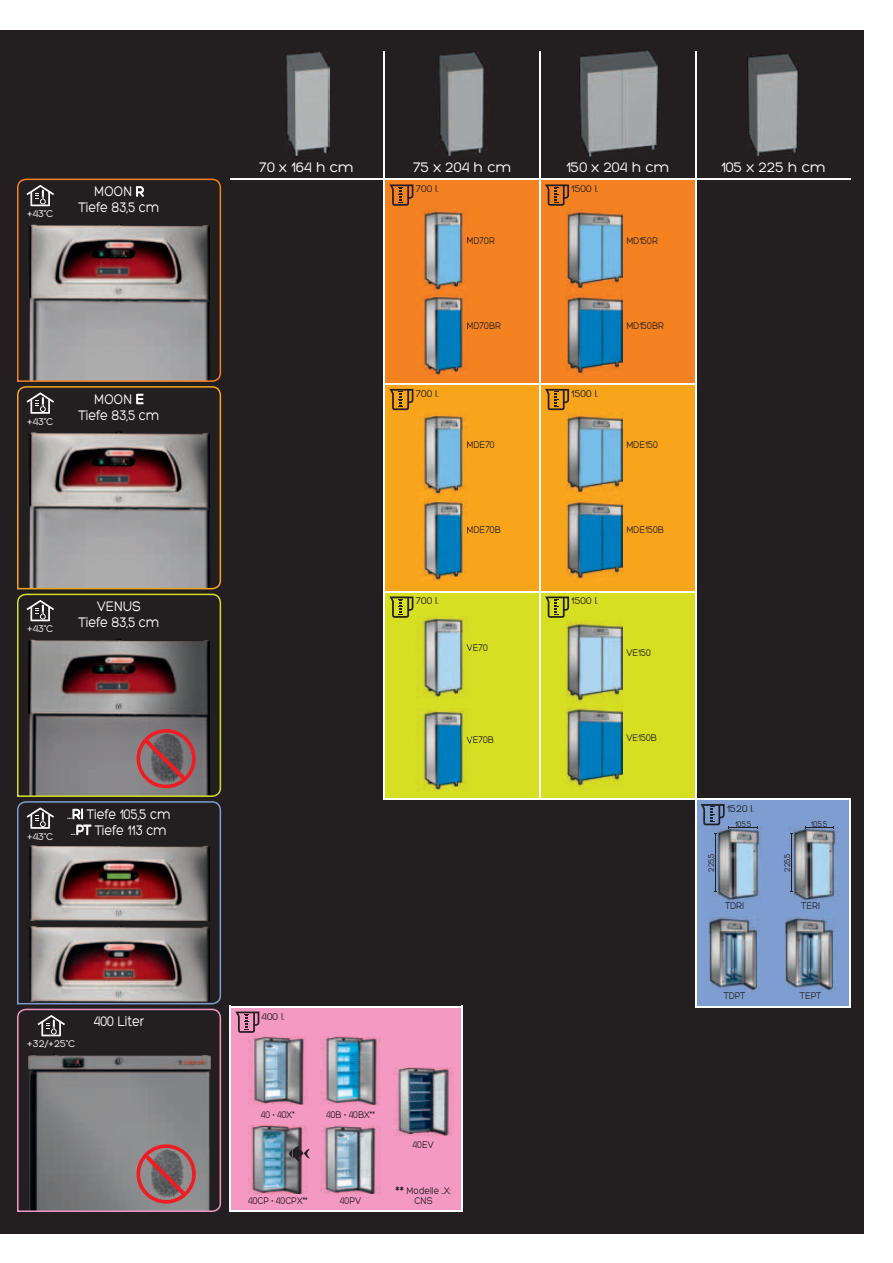
<style>
.page{position:relative;width:893px;height:1263px;background:#fff}
.page>*{position:absolute;margin:0;border:0;box-sizing:border-box;transform-origin:0 0}
.t1{font:15px/15.8px "Hero";color:#fff;text-align:center;scale:.85 1}
.t2{font:15px "Hero";color:#fff}
.t3{font:10.5px/10.5px "Hero";color:#231f20;text-align:center;scale:.85 1}
.t4{font:10.5px "Hero";color:#231f20}
.t5{font:10.5px "Hero";color:#fff}
.t6{font:9px "Hero";color:#231f20;scale:.85 1}
.s1{font-size:18px}
</style>
<div class="page">
<div style="left:0;top:30px;width:863px;height:1203px;background:#231f20"></div>
<div style="left:384px;top:179px;width:312px;height:205px;background:#f58220"></div>
<img style="left:423px;top:210px;width:45px;height:81px">
<svg style="left:467px;top:237px;width:4px;height:7px"></svg>
<img style="left:423px;top:295px;width:44px;height:82px">
<svg style="left:467px;top:322px;width:4px;height:7px"></svg>
<img style="left:567px;top:208px;width:55px;height:83px">
<img style="left:567px;top:294px;width:55px;height:83px">
<div style="left:384px;top:384px;width:312px;height:207px;background:#f9a51b"></div>
<div style="left:384px;top:591px;width:312px;height:208px;background:#d6df21"></div>
<div style="left:696px;top:799px;width:154px;height:207px;background:#7e9ed2"></div>
<div style="left:230px;top:1006px;width:232px;height:205px;background:#f499c2"></div>
<img style="left:423px;top:414px;width:44px;height:82px">
<svg style="left:467px;top:441px;width:4px;height:7px"></svg>
<img style="left:423px;top:500px;width:45px;height:81px">
<svg style="left:467px;top:527px;width:4px;height:7px"></svg>
<img style="left:567px;top:413px;width:55px;height:83px">
<img style="left:567px;top:498px;width:55px;height:81px">
<img style="left:567px;top:620px;width:55px;height:83px">
<img style="left:567px;top:706px;width:55px;height:83px">
<img style="left:417px;top:616px;width:50px;height:82px">
<svg style="left:467px;top:644px;width:4px;height:7px"></svg>
<img style="left:417px;top:708px;width:53px;height:83px">
<svg style="left:467px;top:737px;width:4px;height:6px"></svg>
<img style="left:712px;top:827px;width:50px;height:74px">
<hr style="left:715px;top:833px;width:1px;height:59px;background:#231f20">
<img style="left:710px;top:917px;width:49px;height:74px">
<img style="left:248px;top:1036px;width:57px;height:69px">
<img style="left:321px;top:1036px;width:59px;height:69px">
<img style="left:321px;top:1126px;width:59px;height:68px">
<img style="left:393px;top:1067px;width:60px;height:68px">
<img style="left:786px;top:917px;width:50px;height:74px">
<img style="left:788px;top:827px;width:50px;height:74px">
<svg style="left:805px;top:827px;width:29px;height:2px"></svg>
<hr style="left:791px;top:833px;width:1px;height:59px;background:#231f20">
<img style="left:248px;top:1126px;width:60px;height:68px">
<svg style="left:289px;top:1146px;width:21px;height:15px"></svg>
<hr style="left:695px;top:1006px;width:155px;height:1px;background:#fff">
<hr style="left:230px;top:1006px;width:233px;height:1px;background:#fff">
<hr style="left:230px;top:1210px;width:233px;height:2px;background:#fff">
<hr style="left:384px;top:383px;width:312px;height:2px;background:#fff">
<hr style="left:384px;top:591px;width:312px;height:1px;background:#fff">
<hr style="left:384px;top:798px;width:466px;height:2px;background:#fff">
<hr style="left:230px;top:179px;width:620px;height:1px;background:#fff">
<hr style="left:0;top:383px;width:1px;height:829px;background:#fff">
<hr style="left:539px;top:51px;width:2px;height:749px;background:#fff">
<hr style="left:695px;top:51px;width:1px;height:956px;background:#fff">
<hr style="left:849px;top:798px;width:1px;height:209px;background:#fff">
<hr style="left:461px;top:1006px;width:2px;height:206px;background:#fff">
<hr style="left:230px;top:1006px;width:1px;height:206px;background:#fff">
<hr style="left:384px;top:51px;width:1px;height:748px;background:#fff">
<img style="left:439px;top:52px;width:49px;height:104px">
<img style="left:286px;top:51px;width:43px;height:106px">
<img style="left:579px;top:50px;width:79px;height:106px">
<img style="left:747px;top:54px;width:52px;height:103px">
<svg style="left:389px;top:184px;width:24px;height:22px"></svg>
<svg style="left:545px;top:184px;width:24px;height:22px"></svg>
<svg style="left:545px;top:389px;width:24px;height:21px"></svg>
<svg style="left:389px;top:389px;width:24px;height:21px"></svg>
<svg style="left:545px;top:596px;width:24px;height:22px"></svg>
<svg style="left:389px;top:596px;width:24px;height:22px"></svg>
<svg style="left:701px;top:804px;width:57px;height:30px"></svg>
<svg style="left:235px;top:1011px;width:24px;height:22px"></svg>
<svg style="left:17px;top:179px;width:204px;height:1033px"></svg>
<p class="t5" style="left:27px;top:208px;width:28px">+43°C</p>
<h1 class="t1" style="left:79px;top:184px;width:97px">MooN R<br>Tiefe 83,5 cm</h1>
<p class="t5" style="left:27px;top:416px;width:28px">+43°C</p>
<h1 class="t1" style="left:79px;top:391px;width:97px">MooN E<br>Tiefe 83,5 cm</h1>
<p class="t5" style="left:27px;top:623px;width:28px">+43°C</p>
<h1 class="t1" style="left:79px;top:599px;width:97px">VENUS<br>Tiefe 83,5 cm</h1>
<p class="t5" style="left:27px;top:831px;width:28px">+43°C</p>
<h1 class="t1" style="left:67px;top:806px;width:123px;text-align:left">…RI Tiefe 105,5 cm …PT Tiefe 113 cm</h1>
<h1 class="t1" style="left:94px;top:1014px;width:61px">400 Liter</h1>
<p class="t5" style="left:27px;top:1038px;width:49px">+32/+25°C</p>
<h1 class="t2" style="left:259px;top:160px;width:96px">70 x 164 h cm</h1>
<h1 class="t2" style="left:413px;top:160px;width:100px">75 x 204 h cm</h1>
<h1 class="t2" style="left:566px;top:160px;width:105px">150 x 204 h cm</h1>
<h1 class="t2" style="left:721px;top:160px;width:106px">105 x 225 h cm</h1>
<p class="t4" style="left:416px;top:184px;width:25px">700 l.</p>
<p class="t4" style="left:571px;top:184px;width:29px">1500 l.</p>
<p class="t3" style="left:467px;top:235px;width:35px">MD70R</p>
<p class="t3" style="left:626px;top:235px;width:39px">MD150R</p>
<p class="t3" style="left:467px;top:320px;width:42px">MD70BR</p>
<p class="t4" style="left:416px;top:388px;width:25px">700 l.</p>
<p class="t4" style="left:571px;top:388px;width:29px">1500 l.</p>
<p class="t3" style="left:467px;top:439px;width:35px">MDE70</p>
<p class="t3" style="left:626px;top:320px;width:46px">MD150BR</p>
<p class="t3" style="left:626px;top:439px;width:38px">MDE150</p>
<p class="t3" style="left:467px;top:525px;width:42px">MDE70B</p>
<p class="t4" style="left:416px;top:596px;width:25px">700 l.</p>
<p class="t4" style="left:571px;top:596px;width:29px">1500 l.</p>
<p class="t3" style="left:467px;top:642px;width:26px">VE70</p>
<p class="t3" style="left:626px;top:525px;width:46px">MDE150B</p>
<p class="t3" style="left:626px;top:647px;width:30px">VE150</p>
<p class="t3" style="left:467px;top:735px;width:34px">VE70B</p>
<p class="t3" style="left:626px;top:732px;width:38px">VE150B</p>
<p class="t4" style="left:262px;top:1011px;width:25px">400 l.</p>
<p class="t3" style="left:261px;top:1109px;width:41px">40 • 40X*</p>
<p class="t3" style="left:326px;top:1109px;width:59px">40B • 40BX**</p>
<p class="t3" style="left:248px;top:1195px;width:72px">40CP • 40CPX**</p>
<p class="t3" style="left:340px;top:1195px;width:26px">40PV</p>
<p class="t3" style="left:413px;top:1139px;width:26px">40EV</p>
<p class="t3" style="left:396px;top:1185px;width:67px"><span class="s1">**</span> Modelle ..X:<br>CNS</p>
<p class="t6" style="left:707px;top:872px;width:23px;rotate:-90deg">225,5</p>
<p class="t4" style="left:727px;top:803px;width:29px">1520 l.</p>
<p class="t6" style="left:735px;top:819px;width:21px">105,5</p>
<p class="t3" style="left:725px;top:901px;width:24px">TDRI</p>
<p class="t6" style="left:783px;top:872px;width:23px;rotate:-90deg">225,5</p>
<p class="t6" style="left:811px;top:819px;width:21px">105,5</p>
<p class="t3" style="left:801px;top:901px;width:24px">TERI</p>
<p class="t3" style="left:724px;top:991px;width:27px">TDPT</p>
<p class="t3" style="left:800px;top:991px;width:27px">TEPT</p>
</div>
